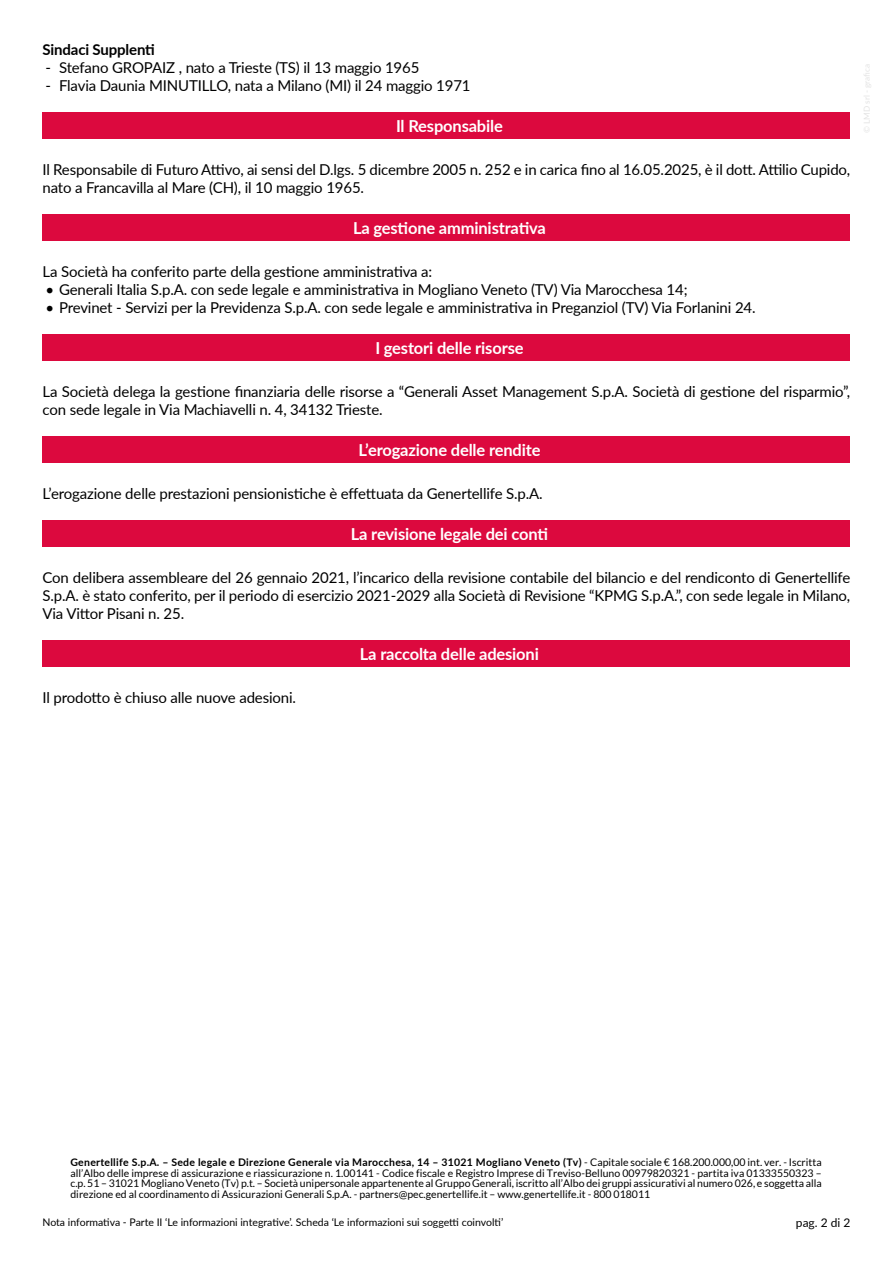
<style>
.page{position:relative;width:893px;height:1263px;background:#fff}
.page>*{position:absolute;margin:0;border:0;box-sizing:border-box;transform-origin:0 0}
.t1{font:700 16.5px "Lato";letter-spacing:-.01em;color:#fff}
.t2{font:15px/18px "Lato";letter-spacing:-.01em;color:#000}
.t3{font:700 15px "Lato";letter-spacing:-.01em;color:#000}
.t4{font:12px "Lato";color:#000}
.t5{font:10.5px/10.5px "Lato";color:#000;text-align:justify}
.s1{font-weight:700}
</style>
<div class="page">
<div style="left:43px;top:112px;width:807px;height:27px;background:#dc093e"></div>
<div style="left:43px;top:214px;width:807px;height:27px;background:#dc093e"></div>
<div style="left:43px;top:334px;width:807px;height:27px;background:#dc093e"></div>
<div style="left:43px;top:436px;width:807px;height:27px;background:#dc093e"></div>
<div style="left:43px;top:520px;width:807px;height:26px;background:#dc093e"></div>
<div style="left:43px;top:639px;width:807px;height:27px;background:#dc093e"></div>
<p class="t3" style="left:43px;top:38px;width:114px">Sindaci Supplenti</p>
<p class="t2" style="left:46px;top:58px;width:375px">- Stefano GROPAIZ , nato a Trieste (TS) il 13 maggio 1965</p>
<p class="t2" style="left:46px;top:76px;width:427px">- Flavia Daunia MINUTILLO, nata a Milano (MI) il 24 maggio 1971</p>
<p class="t1" style="left:396px;top:114px;width:108px">Il Responsabile</p>
<p class="t2" style="left:43px;top:159px;width:809px">Il Responsabile di Futuro Attivo, ai sensi del D.lgs. 5 dicembre 2005 n. 252 e in carica fino al 16.05.2025, è il dott. Attilio Cupido, nato a Francavilla al Mare (CH), il 10 maggio 1965.</p>
<p class="t1" style="left:353px;top:216px;width:194px">La gestione amministrativa</p>
<p class="t2" style="left:43px;top:261px;width:391px">La Società ha conferito parte della gestione amministrativa a:</p>
<p class="t2" style="left:46px;top:279px;width:644px">• Generali Italia S.p.A. con sede legale e amministrativa in Mogliano Veneto (TV) Via Marocchesa 14;</p>
<p class="t2" style="left:46px;top:297px;width:712px">• Previnet - Servizi per la Previdenza S.p.A. con sede legale e amministrativa in Preganziol (TV) Via Forlanini 24.</p>
<p class="t1" style="left:375px;top:336px;width:150px">I gestori delle risorse</p>
<p class="t2" style="left:43px;top:381px;width:809px">La Società delega la gestione finanziaria delle risorse a “Generali Asset Management S.p.A. Società di gestione del risparmio”, con sede legale in Via Machiavelli n. 4, 34132 Trieste.</p>
<p class="t1" style="left:358px;top:438px;width:184px">L’erogazione delle rendite</p>
<p class="t2" style="left:43px;top:483px;width:502px">L’erogazione delle prestazioni pensionistiche è effettuata da Genertellife S.p.A.</p>
<p class="t1" style="left:351px;top:521px;width:199px">La revisione legale dei conti</p>
<p class="t2" style="left:43px;top:567px;width:809px;text-align:justify">Con delibera assembleare del 26 gennaio 2021, l’incarico della revisione contabile del bilancio e del rendiconto di Genertellife S.p.A. è stato conferito, per il periodo di esercizio 2021-2029 alla Società di Revisione “KPMG S.p.A.”, con sede legale in Milano, Via Vittor Pisani n. 25.</p>
<p class="t1" style="left:360px;top:641px;width:181px">La raccolta delle adesioni</p>
<p class="t2" style="left:43px;top:687px;width:255px">Il prodotto è chiuso alle nuove adesioni.</p>
<p class="t5" style="left:70px;top:1157px;width:753px"><span class="s1">Genertellife S.p.A. – Sede legale e Direzione Generale via Marocchesa, 14 – 31021 Mogliano Veneto (Tv)</span> - Capitale sociale € 168.200.000,00 int. ver. - Iscritta all’Albo delle imprese di assicurazione e riassicurazione n. 1.00141 - Codice fiscale e Registro Imprese di Treviso-Belluno 00979820321 - partita iva 01333550323 – c.p. 51 – 31021 Mogliano Veneto (Tv) p.t. – Società unipersonale appartenente al Gruppo Generali, iscritto all’Albo dei gruppi assicurativi al numero 026, e soggetta alla direzione ed al coordinamento di Assicurazioni Generali S.p.A. - partners@pec.genertellife.it – www.genertellife.it - 800 018011</p>
<p class="t5" style="left:43px;top:1216px;width:462px">Nota informativa - Parte II ‘Le informazioni integrative’. Scheda ‘Le informazioni sui soggetti coinvolti’</p>
<p class="t4" style="left:796px;top:1214px;width:56px">pag. 2 di 2</p>
</div>
